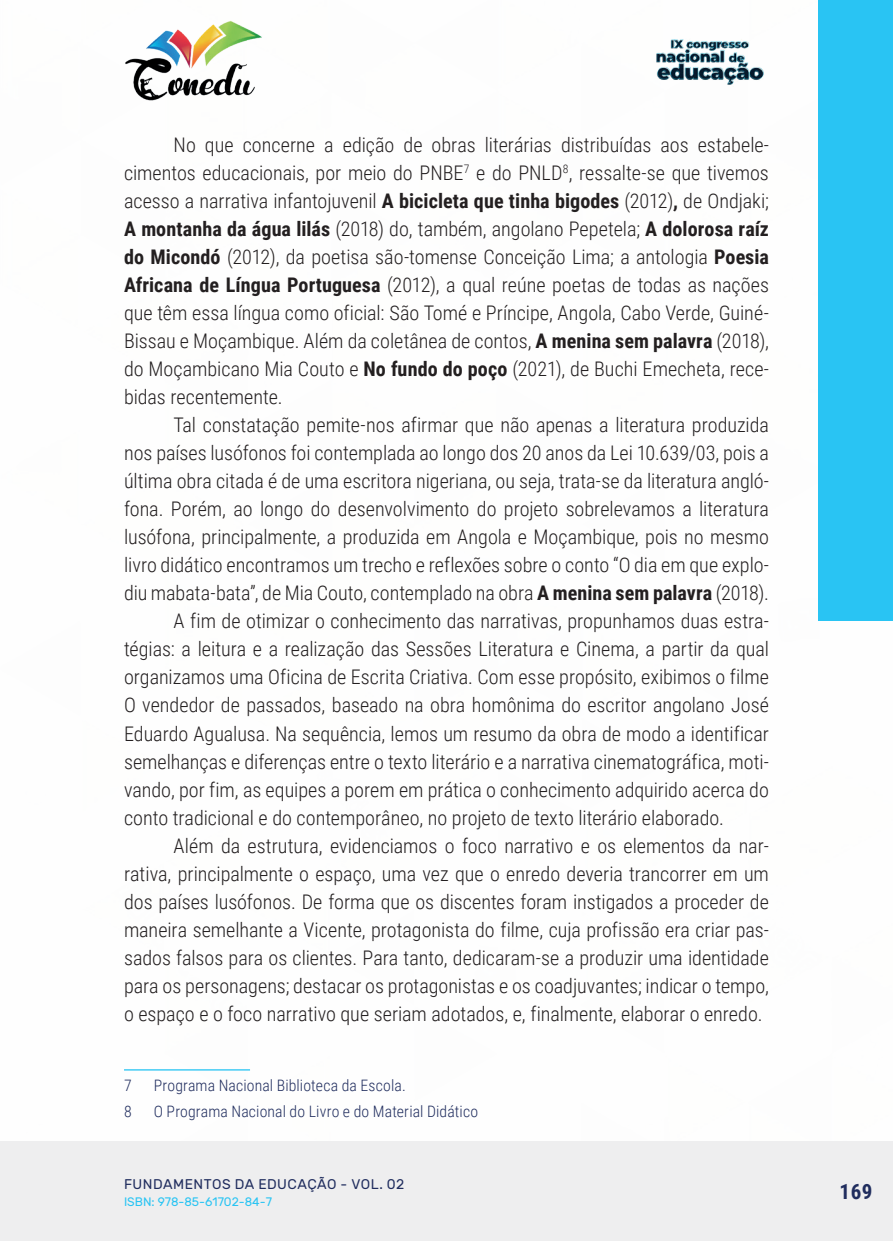
<style>
.page{position:relative;width:893px;height:1241px;background:#fff}
.page>*{position:absolute;margin:0;border:0;box-sizing:border-box;transform-origin:0 0}
.t1{font:700 21px "Roboto Condensed";color:#202d5e}
._9_CORPO{font:300 20.12px/28px "Roboto Condensed";color:#231f20;text-align:justify}
._24_RODAPE{font:300 15.75px "Roboto Condensed";letter-spacing:.01em;color:#202d5e}
.t2{font:14px "Rubik";letter-spacing:.03em;color:#202d5e}
.t3{font:12.25px "Rubik";color:#29c4f3}
.s1{font-weight:700}
</style>
<div class="page">
<div style="left:0;top:1141px;width:893px;height:99px;background:#eeeeef"></div>
<div style="left:819px;top:0;width:74px;height:620px;background:#29c4f3"></div>
<img style="left:125px;top:20px;width:137px;height:81px">
<img style="left:656px;top:39px;width:108px;height:46px">
<hr style="left:124px;top:1069px;width:126px;height:1px;background:#29c4f3">
<p class="_9_CORPO" style="left:124px;top:130px;width:646px;text-indent:50px">No que concerne a edição de obras literárias distribuídas aos estabele&shy;cimentos educacionais, por meio do PNBE<sup>7</sup> e do PNLD<sup>8</sup>, ressalte-se que tivemos acesso a narrativa infantojuvenil <span class="s1">A bicicleta que tinha bigodes</span> (2012)<span class="s1">,</span> de Ondjaki; <span class="s1">A montanha da água lilás</span> (2018) do, também, angolano Pepetela; <span class="s1">A dolorosa raíz do Micondó</span> (2012), da poetisa são-tomense Conceição Lima; a antologia <span class="s1">Poesia Africana de Língua Portuguesa</span> (2012), a qual reúne poetas de todas as nações que têm essa língua como oficial: São Tomé e Príncipe, Angola, Cabo Verde, Guiné-Bissau e Moçambique. Além da coletânea de contos, <span class="s1">A menina sem palavra</span> (2018), do Moçambicano Mia Couto e <span class="s1">No fundo do poço</span> (2021), de Buchi Emecheta, rece&shy;bidas recentemente.</p>
<p class="_9_CORPO" style="left:124px;top:410px;width:646px;text-indent:50px">Tal constatação pemite-nos afirmar que não apenas a literatura produzida nos países lusófonos foi contemplada ao longo dos 20 anos da Lei 10.639/03, pois a última obra citada é de uma escritora nigeriana, ou seja, trata-se da literatura angló&shy;fona. Porém, ao longo do desenvolvimento do projeto sobrelevamos a literatura lusófona, principalmente, a produzida em Angola e Moçambique, pois no mesmo livro didático encontramos um trecho e reflexões sobre o conto “O dia em que explo&shy;diu mabata-bata”, de Mia Couto, contemplado na obra <span class="s1">A menina sem palavra</span> (2018).</p>
<p class="_9_CORPO" style="left:124px;top:606px;width:646px;text-indent:50px">A fim de otimizar o conhecimento das narrativas, propunhamos duas estra&shy;tégias: a leitura e a realização das Sessões Literatura e Cinema, a partir da qual organizamos uma Oficina de Escrita Criativa. Com esse propósito, exibimos o filme O vendedor de passados, baseado na obra homônima do escritor angolano José Eduardo Agualusa. Na sequência, lemos um resumo da obra de modo a identificar semelhanças e diferenças entre o texto literário e a narrativa cinematográfica, moti&shy;vando, por fim, as equipes a porem em prática o conhecimento adquirido acerca do conto tradicional e do contemporâneo, no projeto de texto literário elaborado.</p>
<p class="_9_CORPO" style="left:124px;top:830px;width:646px;text-indent:50px">Além da estrutura, evidenciamos o foco narrativo e os elementos da nar&shy;rativa, principalmente o espaço, uma vez que o enredo deveria trancorrer em um dos países lusófonos. De forma que os discentes foram instigados a proceder de maneira semelhante a Vicente, protagonista do filme, cuja profissão era criar pas&shy;sados falsos para os clientes. Para tanto, dedicaram-se a produzir uma identidade para os personagens; destacar os protagonistas e os coadjuvantes; indicar o tempo, o espaço e o foco narrativo que seriam adotados, e, finalmente, elaborar o enredo.</p>
<p class="_24_RODAPE" style="left:124px;top:1074px;width:9px">7</p>
<p class="_24_RODAPE" style="left:154px;top:1074px;width:254px">Programa Nacional Biblioteca da Escola.</p>
<p class="_24_RODAPE" style="left:124px;top:1100px;width:9px">8</p>
<p class="_24_RODAPE" style="left:154px;top:1100px;width:326px">O Programa Nacional do Livro e do Material Didático</p>
<p class="t2" style="left:124px;top:1175px;width:282px">FUNDAMENTOS DA EDUCAÇÃO - VOL. 02</p>
<p class="t3" style="left:124px;top:1194px;width:149px">ISBN: 978-85-61702-84-7</p>
<p class="t1" style="left:839px;top:1176px;width:34px">169</p>
</div>
